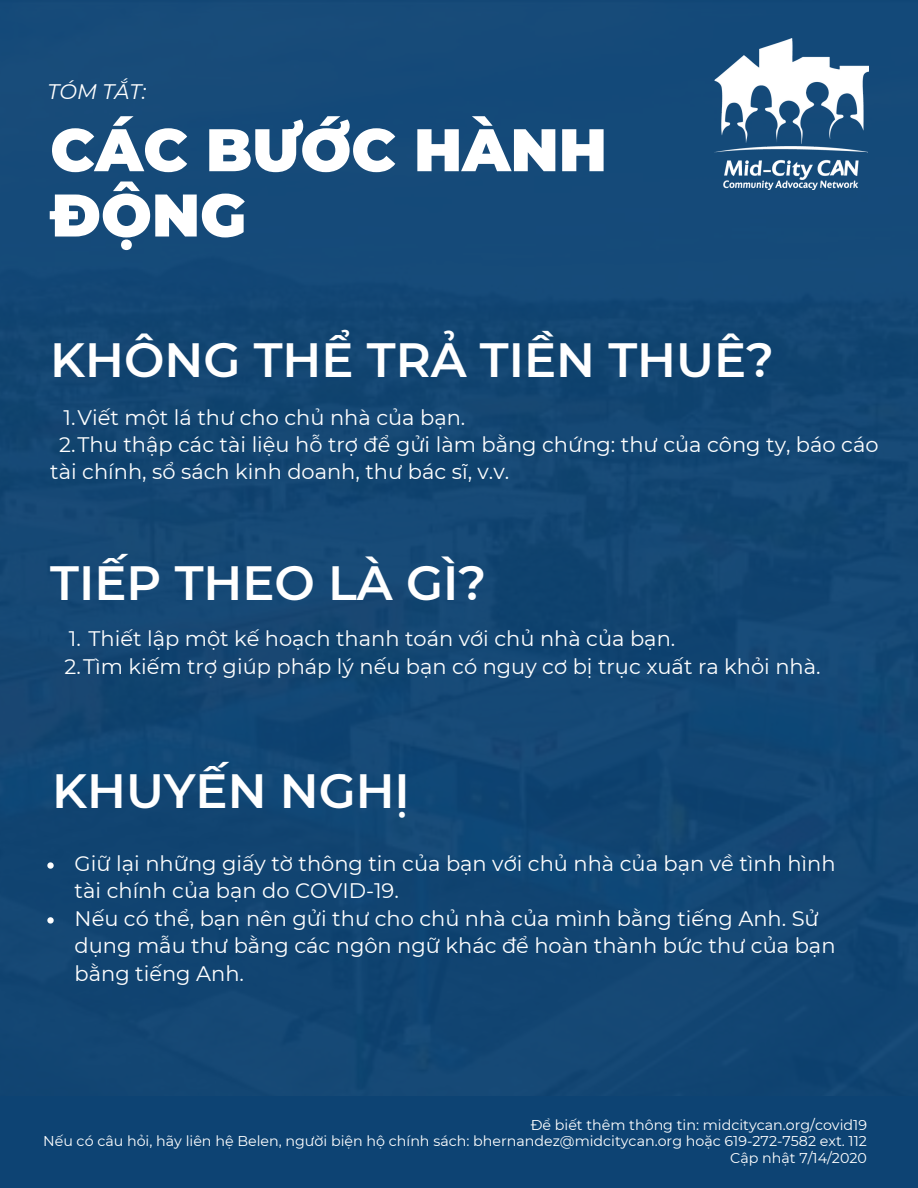
<style>
.page{position:relative;width:918px;height:1188px;background:#fff}
.page>*{position:absolute;margin:0;border:0;box-sizing:border-box;transform-origin:0 0}
.t1{font:900 60px/65.2px "Montserrat";color:#fff}
.t2{font:600 48px "Montserrat";color:#fff}
.t3{font:21px/27.5px "Montserrat";color:#fff}
.t4{font:italic 21px "Montserrat";color:#fff}
.t5{font:14.25px/16px "Montserrat";color:#fff;text-align:right}
</style>
<div class="page">
<div style="left:0;top:0;width:918px;height:1096px;background:#144775"></div>
<img style="left:715px;top:38px;width:154px;height:151px">
<svg style="left:47px;top:862px;width:7px;height:7px"></svg>
<svg style="left:47px;top:917px;width:7px;height:7px"></svg>
<div style="left:0;top:1096px;width:918px;height:92px;background:#0d4373"></div>
<p class="t4" style="left:47px;top:79px;width:100px">TÓM TẮT:</p>
<h1 class="t1" style="left:50px;top:117px;width:558px">CÁC BƯỚC HÀNH<br>ĐỘNG</h1>
<h2 class="t2" style="left:50px;top:331px;width:725px">KHÔNG THỂ TRẢ TIỀN THUÊ?</h2>
<p class="t3" style="left:64px;top:403px;width:403px">1.Viết một lá thư cho chủ nhà của bạn.</p>
<p class="t3" style="left:59px;top:431px;width:821px">2.Thu thập các tài liệu hỗ trợ để gửi làm bằng chứng: thư của công ty, báo cáo</p>
<p class="t3" style="left:50px;top:458px;width:460px">tài chính, sổ sách kinh doanh, thư bác sĩ, v.v.</p>
<h2 class="t2" style="left:50px;top:554px;width:438px">TIẾP THEO LÀ GÌ?</h2>
<p class="t3" style="left:65px;top:625px;width:757px">1. Thiết lập một kế hoạch thanh toán với chủ nhà của bạn.<br>2.Tìm kiếm trợ giúp pháp lý nếu bạn có nguy cơ bị trục xuất ra khỏi nhà.</p>
<h2 class="t2" style="left:52px;top:761px;width:359px">KHUYẾN NGHỊ</h2>
<p class="t3" style="left:75px;top:850px;width:763px">Giữ lại những giấy tờ thông tin của bạn với chủ nhà của bạn về tình hình tài chính của bạn do COVID-19.<br>Nếu có thể, bạn nên gửi thư cho chủ nhà của mình bằng tiếng Anh. Sử dụng mẫu thư bằng các ngôn ngữ khác để hoàn thành bức thư của bạn bằng tiếng Anh.</p>
<p class="t5" style="left:43px;top:1117px;width:825px">Để biết thêm thông tin: midcitycan.org/covid19<br>Nếu có câu hỏi, hãy liên hệ Belen, người biện hộ chính sách: bhernandez@midcitycan.org hoặc 619-272-7582 ext. 112<br>Cập nhật 7/14/2020</p>
<p class="t5" style="left:542px;top:1117px;width:146px">For more informatio</p>
<p class="t5" style="left:163px;top:1133px;width:560px">For questions, contact Belen, Policy Advocate: bhernandez@m dcitycan.org or</p>
<p class="t5" style="left:701px;top:1149px;width:128px">Updated as of 4/8</p>
</div>
